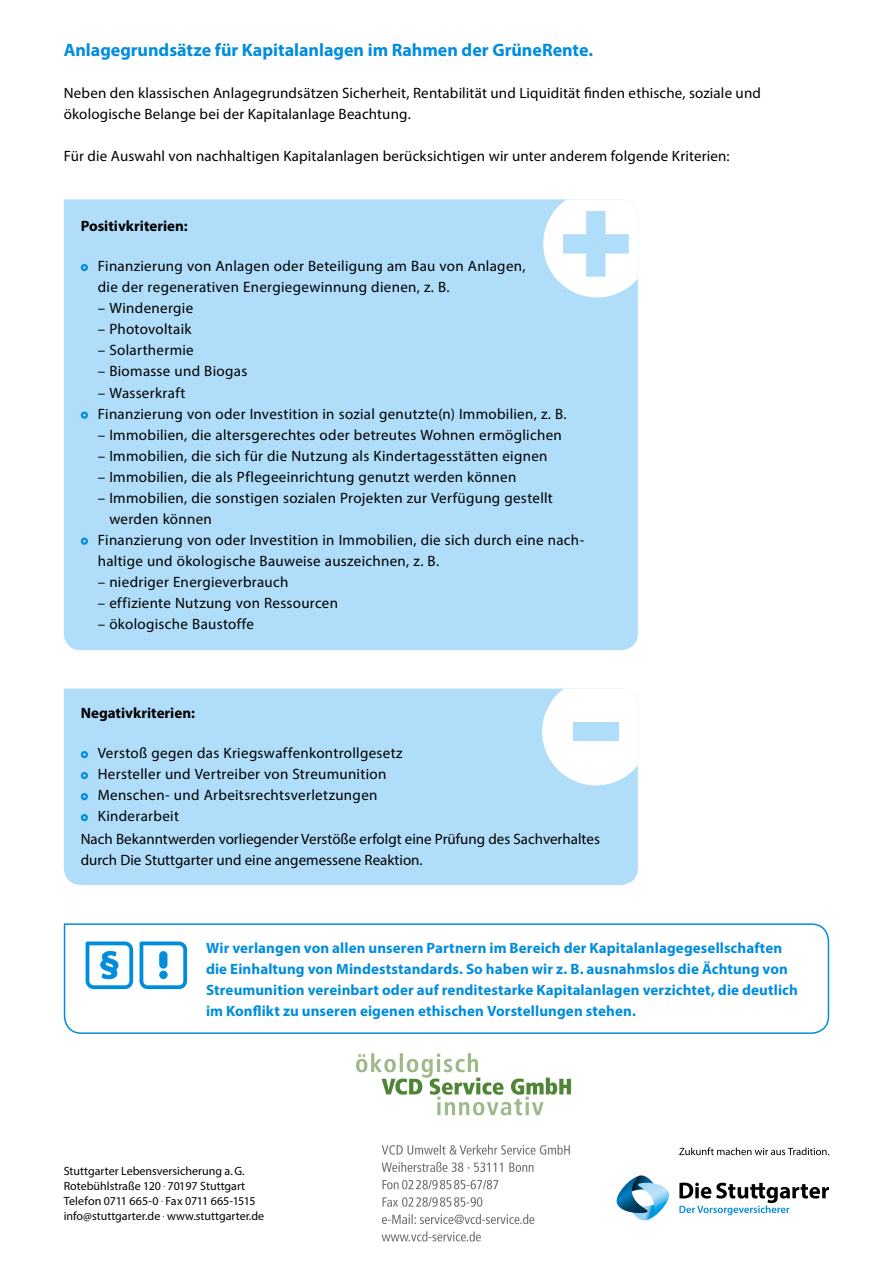
<style>
.page{position:relative;width:893px;height:1263px;background:#fff}
.page>*{position:absolute;margin:0;border:0;box-sizing:border-box;transform-origin:0 0}
.t1{font:700 18px "Myriad Pro";color:#008ddc}
.t2{font:15px/21px "Myriad Pro";letter-spacing:.02em;color:#000}
.t3{font:700 15px/21px "Myriad Pro";letter-spacing:.005em;color:#008ddc}
.t4{font:15px/21px "Myriad Pro";color:#000}
.t5{font:700 15px "Myriad Pro";color:#000}
.t6{font:12px/15px "Myriad Pro";color:#000}
</style>
<div class="page">
<div style="left:64px;top:199px;width:574px;height:451px;background:#b0ddf9"></div>
<svg style="left:543px;top:199px;width:95px;height:98px"></svg>
<div style="left:81px;top:264px;width:7px;height:7px;border:2px solid #008ddc;border-radius:50%"></div>
<div style="left:81px;top:412px;width:7px;height:7px;border:2px solid #008ddc;border-radius:50%"></div>
<div style="left:81px;top:538px;width:7px;height:7px;border:2px solid #008ddc;border-radius:50%"></div>
<div style="left:64px;top:689px;width:574px;height:196px;background:#b0ddf9"></div>
<svg style="left:542px;top:689px;width:96px;height:96px"></svg>
<div style="left:573px;top:722px;width:46px;height:19px;background:#b0ddf9"></div>
<div style="left:81px;top:751px;width:7px;height:7px;border:2px solid #008ddc;border-radius:50%"></div>
<div style="left:81px;top:772px;width:7px;height:7px;border:2px solid #008ddc;border-radius:50%"></div>
<div style="left:81px;top:793px;width:7px;height:7px;border:2px solid #008ddc;border-radius:50%"></div>
<div style="left:81px;top:814px;width:7px;height:7px;border:2px solid #008ddc;border-radius:50%"></div>
<svg style="left:63px;top:923px;width:767px;height:111px"></svg>
<svg style="left:140px;top:941px;width:47px;height:48px"></svg>
<div style="left:159px;top:951px;width:8px;height:18px;background:#008ddc;border-radius:4px"></div>
<svg style="left:159px;top:970px;width:9px;height:9px"></svg>
<svg style="left:86px;top:941px;width:47px;height:48px"></svg>
<svg style="left:679px;top:1182px;width:150px;height:33px"></svg>
<svg style="left:617px;top:1175px;width:52px;height:45px"></svg>
<svg style="left:679px;top:1147px;width:150px;height:8px"></svg>
<img style="left:356px;top:1053px;width:215px;height:189px">
<p class="t1" style="left:64px;top:38px;width:531px">Anlagegrundsätze für Kapitalanlagen im Rahmen der GrüneRente.</p>
<p class="t2" style="left:64px;top:82px;width:699px">Neben den klassischen Anlagegrundsätzen Sicherheit, Rentabilität und Liquidität finden ethische, soziale und ökologische Belange bei der Kapitalanlage Beachtung.</p>
<p class="t2" style="left:64px;top:145px;width:667px">Für die Auswahl von nachhaltigen Kapitalanlagen berücksichtigen wir unter anderem folgende Kriterien:</p>
<p class="t5" style="left:81px;top:216px;width:109px">Positivkriterien:</p>
<p class="t2" style="left:98px;top:255px;width:429px">Finanzierung von Anlagen oder Beteiligung am Bau von Anlagen, die der regenerativen Energiegewinnung dienen, z. B.</p>
<p class="t2" style="left:98px;top:297px;width:97px">– Windenergie</p>
<p class="t2" style="left:98px;top:318px;width:95px">– Photovoltaik</p>
<p class="t2" style="left:98px;top:339px;width:97px">– Solarthermie</p>
<p class="t2" style="left:98px;top:360px;width:151px">– Biomasse und Biogas</p>
<p class="t2" style="left:98px;top:382px;width:470px">– Wasserkraft<br>Finanzierung von oder Investition in sozial genutzte(n) Immobilien, z. B.</p>
<p class="t2" style="left:98px;top:424px;width:466px">– Immobilien, die altersgerechtes oder betreutes Wohnen ermöglichen</p>
<p class="t2" style="left:98px;top:445px;width:451px">– Immobilien, die sich für die Nutzung als Kindertagesstätten eignen</p>
<p class="t2" style="left:98px;top:466px;width:420px">– Immobilien, die als Pflegeeinrichtung genutzt werden können</p>
<p class="t2" style="left:98px;top:487px;width:457px">– Immobilien, die sonstigen sozialen Projekten zur Verfügung gestellt</p>
<p class="t2" style="left:109px;top:508px;width:104px">werden können</p>
<p class="t2" style="left:98px;top:529px;width:488px">Finanzierung von oder Investition in Immobilien, die sich durch eine nach-</p>
<p class="t2" style="left:98px;top:550px;width:343px">haltige und ökologische Bauweise auszeichnen, z. B.</p>
<p class="t2" style="left:98px;top:571px;width:192px">– niedriger Energieverbrauch</p>
<p class="t2" style="left:98px;top:592px;width:242px">– effiziente Nutzung von Ressourcen</p>
<p class="t2" style="left:98px;top:613px;width:158px">– ökologische Baustoffe</p>
<p class="t5" style="left:81px;top:703px;width:116px">Negativkriterien:</p>
<p class="t2" style="left:98px;top:742px;width:306px">Verstoß gegen das Kriegswaffenkontrollgesetz Hersteller und Vertreiber von Streumunition Menschen- und Arbeitsrechtsverletzungen Kinderarbeit</p>
<p class="t4" style="left:81px;top:828px;width:521px">Nach Bekanntwerden vorliegender Verstöße erfolgt eine Prüfung des Sachverhaltes durch Die Stuttgarter und eine angemessene Reaktion.</p>
<p class="t3" style="left:206px;top:937px;width:593px">Wir verlangen von allen unseren Partnern im Bereich der Kapitalanlagegesellschaften die Einhaltung von Mindeststandards. So haben wir z. B. ausnahmslos die Ächtung von Streumunition vereinbart oder auf renditestarke Kapitalanlagen verzichtet, die deutlich im Konflikt zu unseren eigenen ethischen Vorstellungen stehen.</p>
<p class="t6" style="left:64px;top:1164px;width:202px">Stuttgarter Lebensversicherung a.G.<br>Rotebühlstraße 120 70197 Stuttgart Telefon 0711 665-0 Fax 0711 665-1515 info@stuttgarter.de www.stuttgarter.de</p>
</div>
